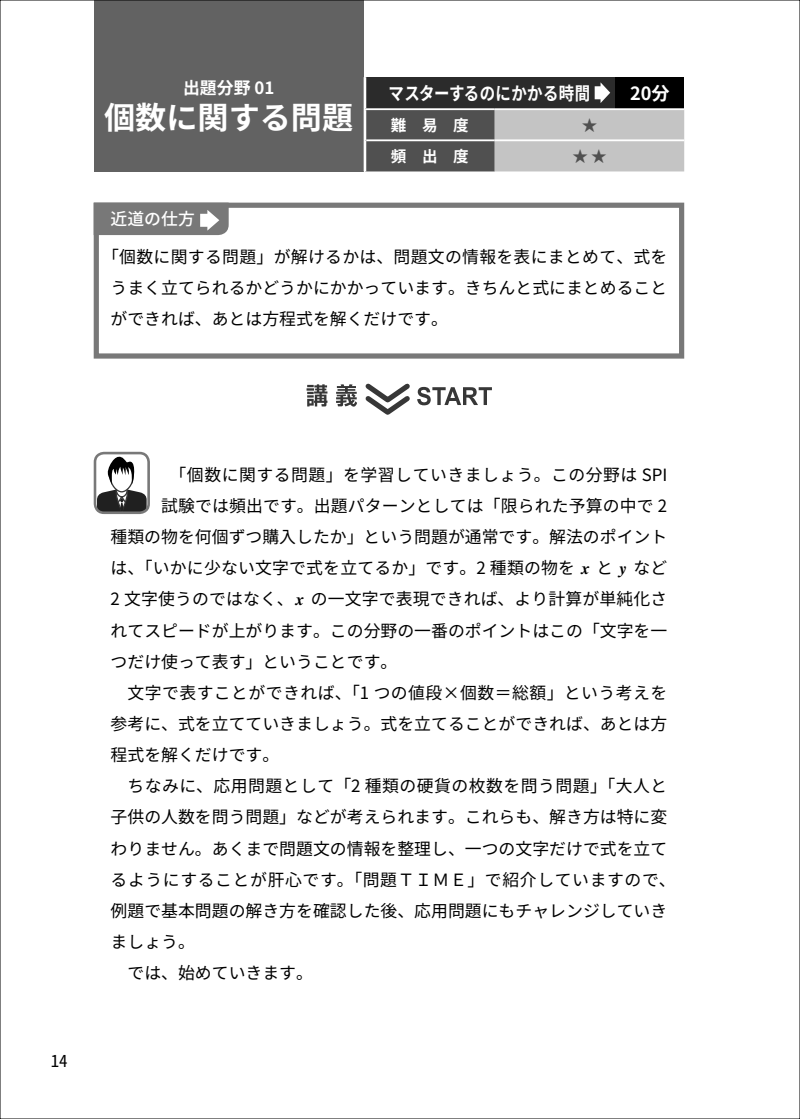
<style>
.page{position:relative;width:800px;height:1119px;background:#fff}
.page>*{position:absolute;margin:0;border:0;box-sizing:border-box;transform-origin:0 0}
.t1{font:700 31.05px "Source Han Sans JP";color:#fff}
.t2{font:700 18.15px "Source Han Sans JP";letter-spacing:.025em;color:#fff;scale:.85 1}
.t3{font:700 18.15px "Source Han Sans JP";letter-spacing:.025em;color:#fff}
.t4{font:16.8px/31px "Source Han Sans JP";color:#000;text-align:justify}
.t5{font:16.8px "Source Han Sans JP";letter-spacing:.025em;color:#000}
.t6{font:16.8px "Source Han Sans JP";letter-spacing:.035em;color:#000}
.t7{font:16.8px "Source Han Sans JP";letter-spacing:.03em;color:#000}
.t8{font:700 16.8px "Source Han Sans JP";color:#fff}
.t9{font:500 16.8px "Source Han Sans JP";color:#fff}
.t10{font:700 15.6px "Source Han Sans JP";color:#fff}
.t11{font:800 15.6px "Source Han Sans JP";color:#505050}
.s1{font-family:"XITS";font-weight:700;font-style:italic}
</style>
<div class="page">
<div style="left:94px;top:0;width:269px;height:171px;background:#626262"></div>
<div style="left:365px;top:77px;width:250px;height:31px;background:#2b2b2b"></div>
<div style="left:615px;top:77px;width:69px;height:31px;background:#000"></div>
<hr style="left:363px;top:77px;width:3px;height:31px;background:#fff">
<svg style="left:594px;top:82px;width:16px;height:21px"></svg>
<svg style="left:366px;top:110px;width:318px;height:61px;background:#959595"></svg>
<hr style="left:366px;top:139px;width:128px;height:2px;background:#fff">
<hr style="left:494px;top:139px;width:190px;height:2px;background:#fff">
<svg style="left:94px;top:202px;width:135px;height:33px;background:#838383"></svg>
<div style="left:94px;top:203px;width:590px;height:155px;border:5px solid #787878"></div>
<svg style="left:306px;top:383px;width:186px;height:32px"></svg>
<div style="left:94px;top:451px;width:56px;height:63px;border:3px solid #787878;border-radius:9px"></div>
<svg style="left:97px;top:451px;width:50px;height:62px"></svg>
<p class="t8" style="left:183px;top:78px;width:93px">出題分野 01</p>
<h1 class="t1" style="left:104px;top:101px;width:250px">個数に関する問題</h1>
<p class="t9" style="left:110px;top:209px;width:86px">近道の仕方</p>
<p class="t2" style="left:388px;top:83px;width:238px">マスターするのにかかる時間</p>
<p class="t3" style="left:630px;top:83px;width:41px">20分</p>
<p class="t10" style="left:391px;top:116px;width:79px">難　易　度</p>
<p class="t11" style="left:581px;top:116px;width:17px">★</p>
<p class="t10" style="left:391px;top:147px;width:79px">頻　出　度</p>
<p class="t11" style="left:572px;top:147px;width:36px">★★</p>
<p class="t4" style="left:110px;top:241px;width:558px;text-indent:-8px">「個数に関する問題」が解けるかは、問題文の情報を表にまとめて、式をうまく立てられるかどうかにかかっています。きちんと式にまとめることができれば、あとは方程式を解くだけです。</p>
<p class="t4" style="left:51px;top:1045px;width:18px">14</p>
<p class="t7" style="left:169px;top:465px;width:499px">「個数に関する問題」を学習していきましょう。この分野は SPI</p>
<p class="t4" style="left:161px;top:490px;width:507px">試験では頻出です。出題パターンとしては「限られた予算の中で 2</p>
<p class="t4" style="left:110px;top:522px;width:558px">種類の物を何個ずつ購入したか」という問題が通常です。解法のポイント</p>
<p class="t4" style="left:110px;top:553px;width:558px">は、「いかに少ない文字で式を立てるか」です。2 種類の物を <span class="s1">x</span> と <span class="s1">y</span> など</p>
<p class="t4" style="left:110px;top:584px;width:558px">2 文字使うのではなく、<span class="s1">x</span> の一文字で表現できれば、より計算が単純化さ</p>
<p class="t4" style="left:111px;top:615px;width:558px">れてスピードが上がります。この分野の一番のポイントはこの「文字を一</p>
<p class="t4" style="left:111px;top:646px;width:288px">つだけ使って表す」ということです。</p>
<p class="t5" style="left:127px;top:683px;width:541px">文字で表すことができれば、「1 つの値段×個数＝総額」という考えを</p>
<p class="t4" style="left:111px;top:708px;width:558px">参考に、式を立てていきましょう。式を立てることができれば、あとは方</p>
<p class="t4" style="left:111px;top:739px;width:170px">程式を解くだけです。</p>
<p class="t5" style="left:127px;top:776px;width:541px">ちなみに、応用問題として「2 種類の硬貨の枚数を問う問題」「大人と</p>
<p class="t4" style="left:111px;top:802px;width:558px">子供の人数を問う問題」などが考えられます。これらも、解き方は特に変</p>
<p class="t4" style="left:111px;top:833px;width:558px">わりません。あくまで問題文の情報を整理し、一つの文字だけで式を立て</p>
<p class="t6" style="left:111px;top:870px;width:566px">るようにすることが肝心です。「問題ＴＩＭＥ」で紹介していますので、</p>
<p class="t4" style="left:111px;top:895px;width:558px">例題で基本問題の解き方を確認した後、応用問題にもチャレンジしていき</p>
<p class="t4" style="left:111px;top:926px;width:86px">ましょう。</p>
<p class="t4" style="left:127px;top:957px;width:187px">では、始めていきます。</p>
</div>
